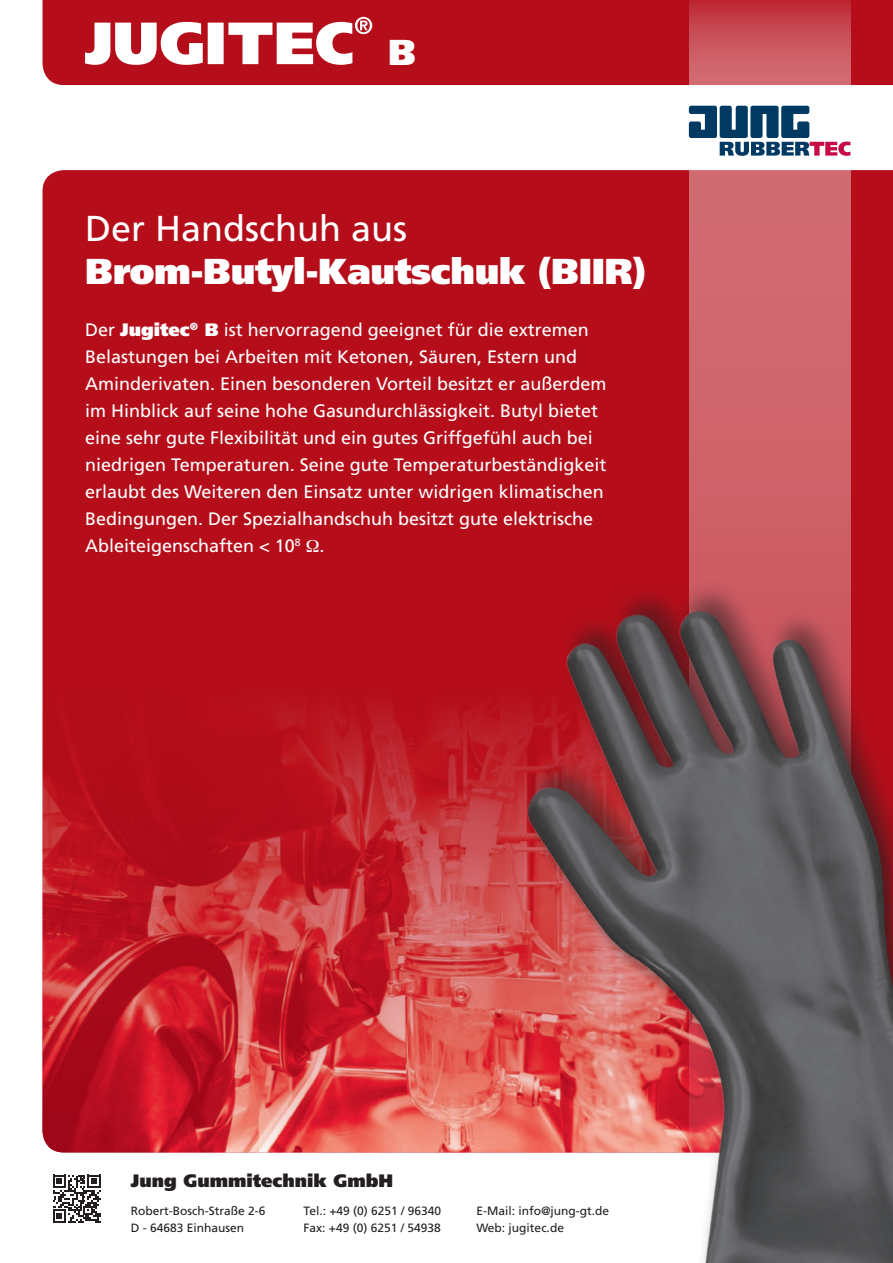
<style>
.page{position:relative;width:893px;height:1263px;background:#fff}
.page>*{position:absolute;margin:0;border:0;box-sizing:border-box;transform-origin:0 0}
.t1{font:900 36px/43.2px "Frutiger";letter-spacing:-.01em;color:#fff}
.t2{font:18px/27px "Frutiger";color:#fff}
.t3{font:900 18px "Frutiger";color:#231f20}
.t4{font:12px/16.5px "Frutiger";color:#231f20}
.s1{font-weight:400}
.s2{font-weight:900}
</style>
<div class="page">
<div style="left:43px;top:0;width:850px;height:85px;background:#b50e1a"></div>
<div style="left:689px;top:0;width:161px;height:86px;background:linear-gradient(to bottom,#be2e38,#d4747b)"></div>
<svg style="left:689px;top:106px;width:161px;height:50px"></svg>
<svg style="left:85px;top:17px;width:287px;height:48px"></svg>
<svg style="left:53px;top:1174px;width:48px;height:49px"></svg>
<div style="left:43px;top:170px;width:850px;height:524px;background:#b50e1a"></div>
<img style="left:43px;top:694px;width:476px;height:458px">
<div style="left:689px;top:170px;width:161px;height:1093px;background:#cf656d"></div>
<div style="left:519px;top:580px;width:374px;height:683px;background:#231f20;opacity:.5"></div>
<img style="left:522px;top:607px;width:371px;height:656px">
<svg style="left:307px;top:540px;width:12px;height:12px"></svg>
<h1 class="t1" style="left:388px;top:30px;width:30px">B</h1>
<p class="t1" style="left:85px;top:206px;width:562px"><span class="s1">Der Handschuh aus<br></span>Brom-Butyl-Kautschuk (BIIR)</p>
<p class="t2" style="left:85px;top:316px;width:523px">Der <span class="s2">Jugitec</span><sup>®</sup> <span class="s2">B</span> ist hervorragend geeignet für die extremen Belastungen bei Arbeiten mit Ketonen, Säuren, Estern und Aminderivaten. Einen besonderen Vorteil besitzt er außerdem im Hinblick auf seine hohe Gasundurchlässigkeit. Butyl bietet eine sehr gute Flexibilität und ein gutes Griffgefühl auch bei niedrigen Temperaturen. Seine gute Temperaturbeständigkeit erlaubt des Weiteren den Einsatz unter widrigen klimatischen Bedingungen. Der Spezialhandschuh besitzt gute elektrische Ableiteigenschaften &lt; 10<sup>8</sup> .</p>
<p class="t3" style="left:131px;top:1170px;width:264px">Jung Gummitechnik GmbH</p>
<p class="t4" style="left:131px;top:1203px;width:136px">Robert-Bosch-Straße 2-6<br>D - 64683 Einhausen</p>
<p class="t4" style="left:304px;top:1203px;width:139px">Tel.: +49 (0) 6251 / 96340<br>Fax: +49 (0) 6251 / 54938</p>
<p class="t4" style="left:476px;top:1203px;width:134px">E-Mail: info@jung-gt.de<br>Web: jugitec.de</p>
</div>
